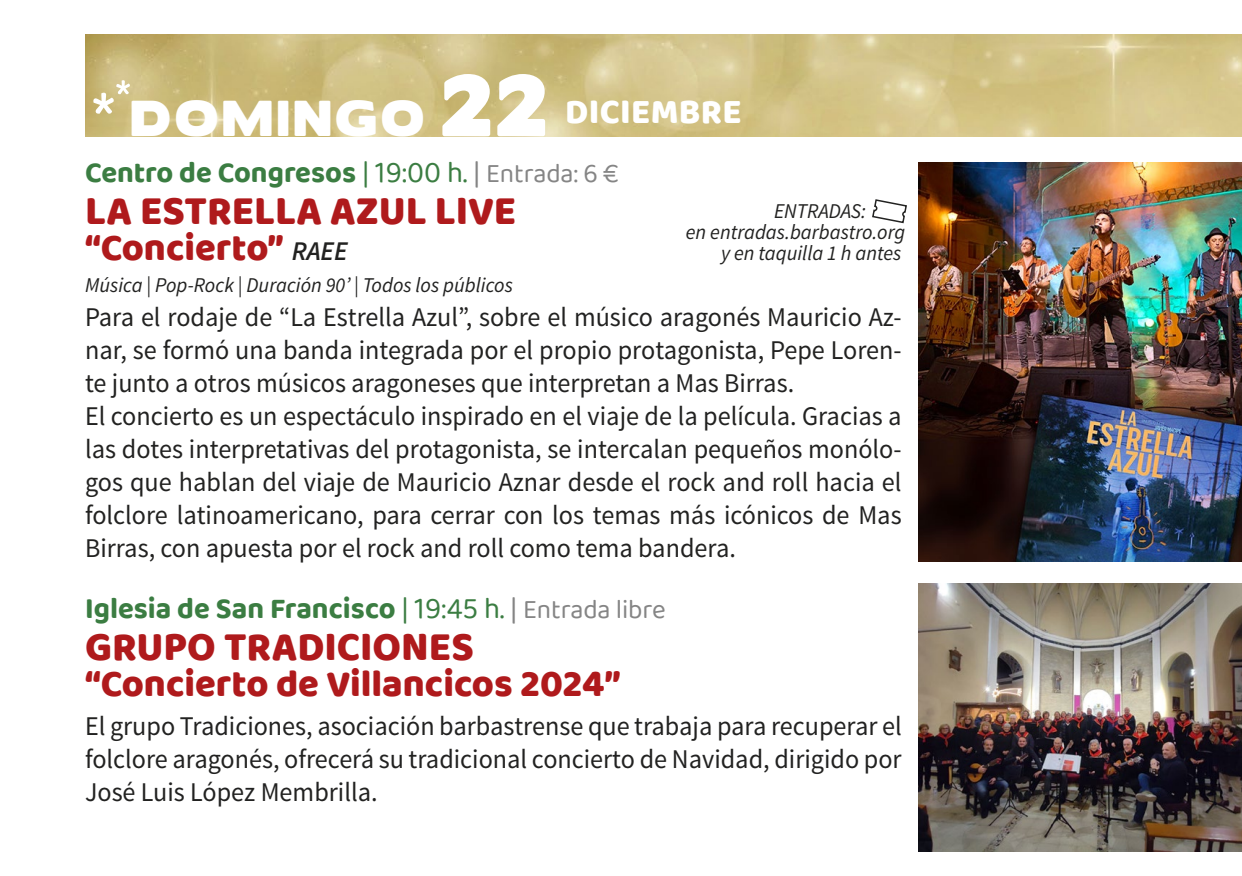
<style>
.page{position:relative;width:1242px;height:876px;background:#fff}
.page>*{position:absolute;margin:0;border:0;box-sizing:border-box;transform-origin:0 0}
.t1{font:800 42px "Baloo Tamma 2";color:#af1a1c}
.t2{font:800 39px "Baloo Tamma 2";color:#af1a1c}
.t3{font:800 36px "Baloo Tamma 2";letter-spacing:.01em;color:#fff}
.t4{font:700 30px "Baloo Tamma 2";color:#3b7d42}
.t5{font:30px "Source Sans Pro";color:#fff}
.t6{font:27px/33px "Source Sans Pro";color:#222221}
.t7{font:italic 21px "Source Sans Pro";color:#222221}
.s1{font-weight:400;font-size:81px}
.s2{font-family:"Boris Black Bloxx";font-weight:400;font-size:45px}
.s3{font-family:"Boris Black Bloxx";font-weight:400;font-size:78px}
.s4{font-weight:400}
.s5{font-weight:400;color:#858585}
.s6{font-weight:400;font-size:27px;color:#858585}
.s7{font-family:"Source Sans Pro";font-weight:600;font-style:italic;font-size:27px;color:#222221}
</style>
<div class="page">
<img style="left:85px;top:34px;width:1157px;height:818px">
<h3 class="t3" style="left:92px;top:89px;width:651px"><span class="s1">*</span><sup>*</sup><span class="s2">DOMINGO</span> <span class="s3">22</span> DICIEMBRE</h3>
<p class="t5" style="left:85px;top:97px;width:406px">Viernes 29 de noviembre. 19:00 h.</p>
<p class="t4" style="left:85px;top:154px;width:535px">Centro de Congresos <span class="s4">| 19:00 h.</span> <span class="s5">|</span> <span class="s6">Entrada: 6 €</span></p>
<h1 class="t1" style="left:85px;top:185px;width:433px">LA ESTRELLA AZUL LIVE</h1>
<h2 class="t2" style="left:85px;top:224px;width:264px">“Concierto” <span class="s7">RAEE</span></h2>
<p class="t7" style="left:85px;top:272px;width:429px">Música | Pop-Rock | Duración 90’ | Todos los públicos</p>
<p class="t6" style="left:85px;top:301px;width:818px">Para el rodaje de “La Estrella Azul”, sobre el músico aragonés Mauricio Az&shy;nar, se formó una banda integrada por el propio protagonista, Pepe Loren&shy;te junto a otros músicos aragoneses que interpretan a Mas Birras.<br>El concierto es un espectáculo inspirado en el viaje de la película. Gracias a las dotes interpretativas del protagonista, se intercalan pequeños monólo&shy;gos que hablan del viaje de Mauricio Aznar desde el rock and roll hacia el folclore latinoamericano, para cerrar con los temas más icónicos de Mas Birras, con apuesta por el rock and roll como tema bandera.</p>
<p class="t4" style="left:85px;top:590px;width:582px">Iglesia de San Francisco <span class="s4">| 19:45 h.</span> <span class="s5">|</span> <span class="s6">Entrada libre</span></p>
<h1 class="t1" style="left:85px;top:621px;width:390px">GRUPO TRADICIONES</h1>
<h2 class="t2" style="left:85px;top:659px;width:537px">“Concierto de Villancicos 2024”</h2>
<p class="t6" style="left:85px;top:710px;width:818px;text-align:justify">El grupo Tradiciones, asociación barbastrense que trabaja para recuperar el folclore aragonés, ofrecerá su tradicional concierto de Navidad, dirigido por José Luis López Membrilla.</p>
<p class="t7" style="left:774px;top:198px;width:94px">ENTRADAS:</p>
<p class="t7" style="left:686px;top:219px;width:221px">en entradas.barbastro.org</p>
<p class="t7" style="left:721px;top:240px;width:182px">y en taquilla 1 h antes</p>
</div>
